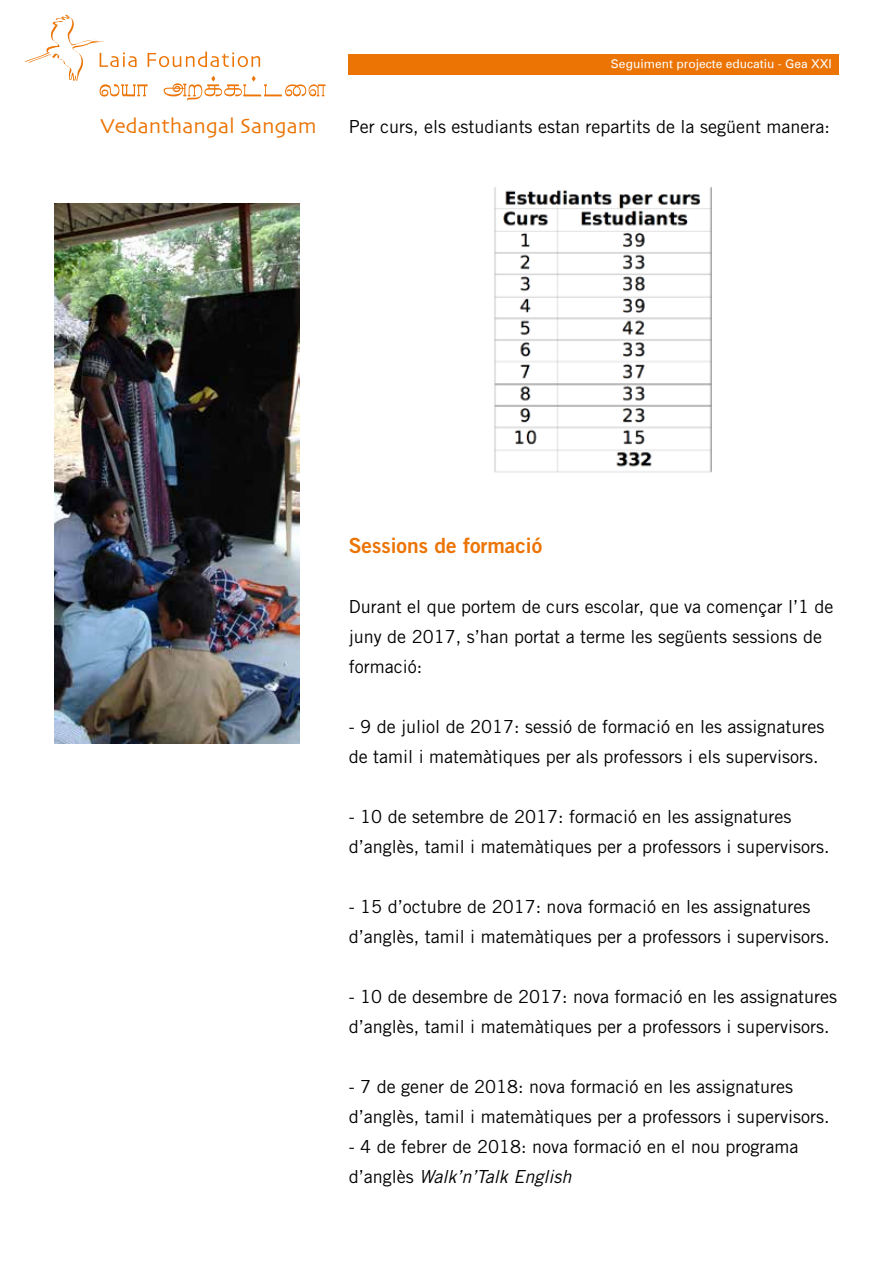
<style>
.page{position:relative;width:893px;height:1263px;background:#fff}
.page>*{position:absolute;margin:0;border:0;box-sizing:border-box;transform-origin:0 0}
.t1{font:21.6px "Skia";color:#ec7405}
.t2{font:21px "Trade Gothic Bold Two";color:#ec7405}
.t3{font:18px/30px "Trade Gothic";color:#000}
.t4{font:12px "Univers Roman";color:#fff}
.s1{font-style:italic}
</style>
<div class="page">
<div style="left:349px;top:54px;width:490px;height:21px;background:#ec7405"></div>
<svg style="left:24px;top:14px;width:302px;height:87px"></svg>
<img style="left:494px;top:186px;width:218px;height:287px">
<img style="left:54px;top:204px;width:245px;height:540px">
<p class="t4" style="left:611px;top:56px;width:222px">Seguiment projecte educatiu - Gea XXI</p>
<p class="t1" style="left:101px;top:113px;width:218px">Vedanthangal Sangam</p>
<p class="t3" style="left:349px;top:111px;width:483px">Per curs, els estudiants estan repartits de la següent manera:</p>
<p class="t2" style="left:349px;top:533px;width:195px">Sessions de formació</p>
<p class="t3" style="left:349px;top:591px;width:486px">Durant el que portem de curs escolar, que va començar l’1 de juny de 2017, s’han portat a terme les següents sessions de formació:</p>
<p class="t3" style="left:349px;top:711px;width:477px">- 9 de juliol de 2017: sessió de formació en les assignatures de tamil i matemàtiques per als professors i els supervisors.</p>
<p class="t3" style="left:349px;top:801px;width:482px">- 10 de setembre de 2017: formació en les assignatures d’anglès, tamil i matemàtiques per a professors i supervisors.</p>
<p class="t3" style="left:349px;top:891px;width:482px">- 15 d’octubre de 2017: nova formació en les assignatures d’anglès, tamil i matemàtiques per a professors i supervisors.</p>
<p class="t3" style="left:349px;top:981px;width:490px">- 10 de desembre de 2017: nova formació en les assignatures d’anglès, tamil i matemàtiques per a professors i supervisors.</p>
<p class="t3" style="left:349px;top:1071px;width:482px">- 7 de gener de 2018: nova formació en les assignatures d’anglès, tamil i matemàtiques per a professors i supervisors.</p>
<p class="t3" style="left:349px;top:1131px;width:451px">- 4 de febrer de 2018: nova formació en el nou programa d’anglès <span class="s1">Walk’n’Talk English</span></p>
</div>
